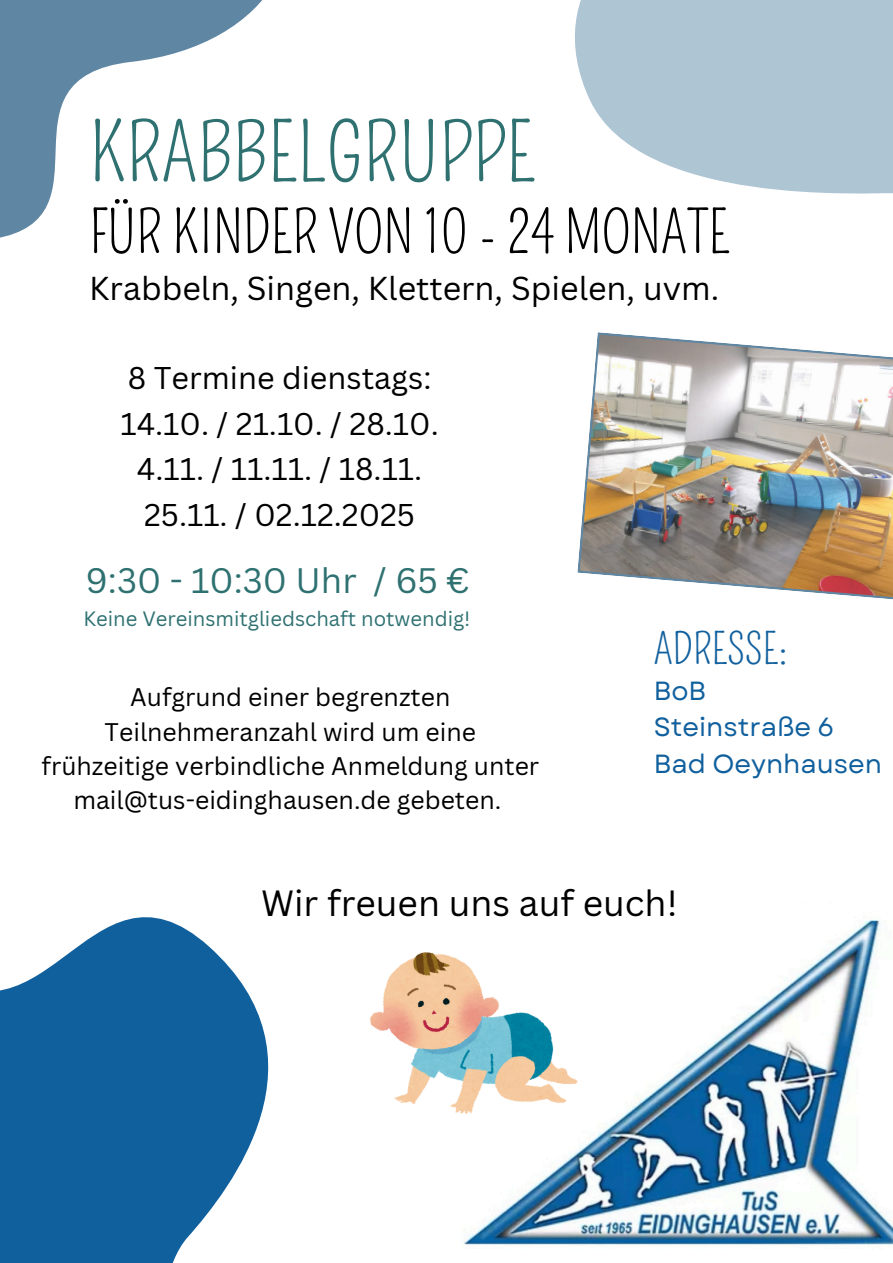
<style>
.page{position:relative;width:893px;height:1263px;background:#fff}
.page>*{position:absolute;margin:0;border:0;box-sizing:border-box;transform-origin:0 0}
.t1{font:79.28px "Pompiere";color:#2f7171}
.t2{font:57.75px "Pompiere";color:#000}
.t3{font:42px "Pompiere";color:#11609e}
.t4{font:35.55px "Canva Sans";color:#000}
.t5{font:34.5px "Canva Sans";color:#2f7171}
.t6{font:32.25px "Canva Sans";color:#000}
.t7{font:30.6px/45.5px "Canva Sans";color:#000;text-align:center}
.t8{font:26.25px/36.5px "Garet";color:#11609e}
.t9{font:24.83px/34.3px "Canva Sans";color:#000;text-align:center}
.t10{font:20.25px "Canva Sans";color:#2f7171}
</style>
<div class="page">
<svg style="left:0;top:917px;width:269px;height:346px;fill:#11609e"></svg>
<svg style="left:575px;top:0;width:318px;height:194px;background:#b8ccd9"></svg>
<svg style="left:0;top:0;width:263px;height:238px"></svg>
<img style="left:464px;top:920px;width:429px;height:325px">
<img style="left:577px;top:332px;width:316px;height:268px">
<img style="left:370px;top:953px;width:207px;height:161px">
<h1 class="t1" style="left:89px;top:107px;width:447px">KRABBELGRUPPE</h1>
<h2 class="t2" style="left:89px;top:199px;width:642px">FÜR KINDER VON 10 - 24 MONATE</h2>
<p class="t6" style="left:89px;top:266px;width:631px">Krabbeln, Singen, Klettern, Spielen, uvm.</p>
<p class="t7" style="left:120px;top:354px;width:320px">8 Termine dienstags:<br>14.10. / 21.10. / 28.10.<br>4.11. / 11.11. / 18.11.<br>25.11. / 02.12.2025</p>
<h3 class="t5" style="left:86px;top:556px;width:385px">9:30 - 10:30 Uhr / 65 €</h3>
<p class="t10" style="left:83px;top:604px;width:388px">Keine Vereinsmitgliedschaft notwendig!</p>
<p class="t9" style="left:41px;top:679px;width:499px">Aufgrund einer begrenzten Teilnehmeranzahl wird um eine frühzeitige verbindliche Anmeldung unter mail@tus-eidinghausen.de gebeten.</p>
<h3 class="t3" style="left:654px;top:625px;width:136px">ADRESSE:</h3>
<p class="t8" style="left:654px;top:672px;width:230px">BoB<br>Steinstraße 6<br>Bad Oeynhausen</p>
<h3 class="t4" style="left:261px;top:878px;width:418px">Wir freuen uns auf euch!</h3>
</div>
